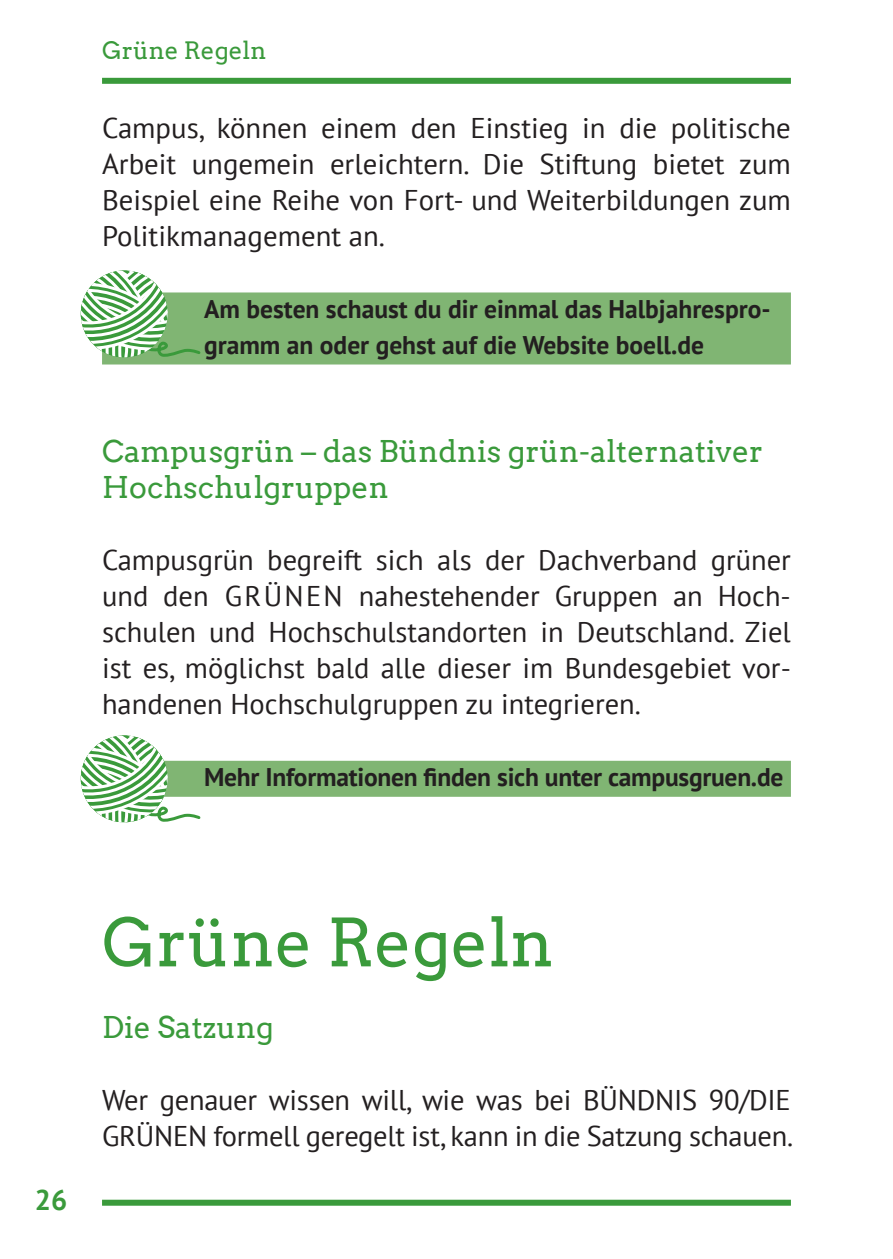
<style>
.page{position:relative;width:893px;height:1259px;background:#fff}
.page>*{position:absolute;margin:0;border:0;box-sizing:border-box;transform-origin:0 0}
.t1{font:66px "Arvo";color:#3a9a3b}
.t2{font:30px/36px "Arvo";color:#3a9a3b}
.t3{font:28.5px/36px "PT Sans";color:#231f20;text-align:justify}
.t4{font:700 28.5px "PT Sans";color:#3a9a3b}
.t5{font:700 25.5px/36px "PT Sans";color:#231f20}
.t6{font:24px "Arvo";color:#3a9a3b}
</style>
<div class="page">
<div style="left:102px;top:78px;width:689px;height:6px;background:#3a9a3b"></div>
<div style="left:102px;top:1199px;width:689px;height:6px;background:#3a9a3b"></div>
<div style="left:102px;top:292px;width:689px;height:72px;background:#80b573"></div>
<div style="left:102px;top:761px;width:689px;height:36px;background:#80b573"></div>
<svg style="left:81px;top:270px;width:121px;height:88px"></svg>
<svg style="left:81px;top:735px;width:121px;height:88px"></svg>
<p class="t6" style="left:102px;top:36px;width:166px">Grüne Regeln</p>
<p class="t3" style="left:102px;top:109px;width:690px">Campus, können einem den Einstieg in die politische Arbeit ungemein erleichtern. Die Stiftung bietet zum Beispiel eine Reihe von Fort- und Weiterbildungen zum Politikmanagement an.</p>
<p class="t5" style="left:204px;top:291px;width:568px">Am besten schaust du dir einmal das Halbjahrespro&shy;gramm an oder gehst auf die Website boell.de</p>
<p class="t2" style="left:102px;top:433px;width:663px">Campusgrün – das Bündnis grün-alternativer<br>Hochschulgruppen</p>
<p class="t3" style="left:102px;top:541px;width:690px">Campusgrün begreift sich als der Dachverband grüner und den grünen</p>
<p class="t3" style="left:102px;top:577px;width:690px;text-indent:257px">nahestehender Gruppen an Hoch&shy;schulen und Hochschulstandorten in Deutschland. Ziel ist es, möglichst bald alle dieser im Bundesgebiet vor&shy;handenen Hochschulgruppen zu integrieren.</p>
<p class="t5" style="left:204px;top:759px;width:581px">Mehr Informationen finden sich unter campusgruen.de</p>
<p class="t4" style="left:35px;top:1181px;width:34px">26</p>
<h1 class="t1" style="left:102px;top:903px;width:453px">Grüne Regeln</h1>
<p class="t2" style="left:102px;top:1009px;width:173px">Die Satzung</p>
<p class="t3" style="left:102px;top:1081px;width:693px">Wer genauer wissen will, wie was bei BÜNDNIS 90/DIE<br>GRÜNEN formell geregelt ist, kann in die Satzung schauen.</p>
</div>
